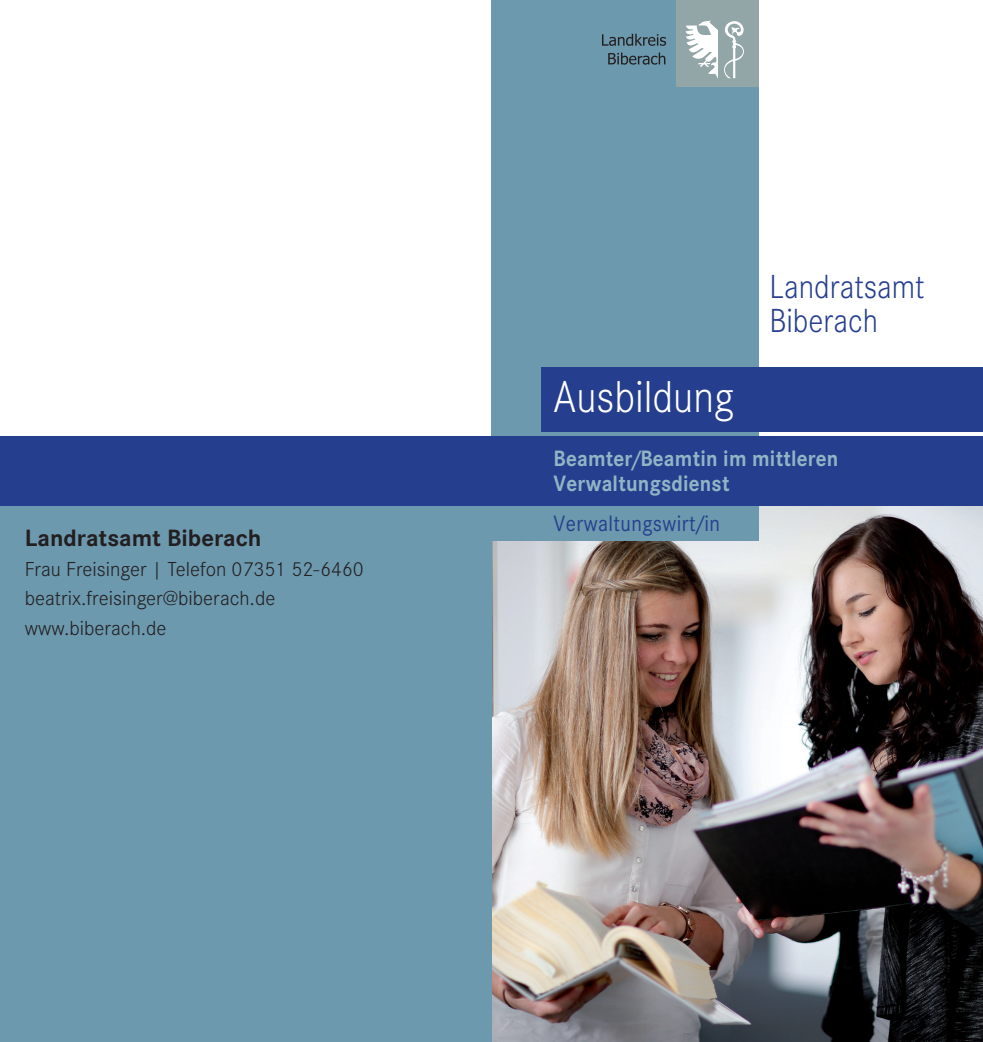
<style>
.page{position:relative;width:983px;height:1042px;background:#fff}
.page>*{position:absolute;margin:0;border:0;box-sizing:border-box;transform-origin:0 0}
.t1{font:300 46.2px "Corporate S";color:#fff;scale:.91 1}
.t2{font:300 34.65px/34.6px "Corporate S";color:#253f8e;scale:.91 1}
.t3{font:700 24.5px "Corporate S";color:#231f20}
.t4{font:700 23.1px/24.8px "Corporate S";letter-spacing:.01em;color:#92b5c5;scale:.91 1}
.t5{font:23.1px "Corporate S";letter-spacing:.02em;color:#253f8e;scale:.91 1}
.t6{font:300 21px/29.8px "Corporate S";color:#231f20}
</style>
<div class="page">
<img style="left:491px;top:506px;width:491px;height:536px">
<div style="left:491px;top:0;width:267px;height:541px;background:#6c99ae"></div>
<div style="left:676px;top:0;width:82px;height:87px;background:#92a5a7"></div>
<svg style="left:685px;top:21px;width:32px;height:56px"></svg>
<svg style="left:724px;top:21px;width:19px;height:57px"></svg>
<svg style="left:602px;top:34px;width:64px;height:12px"></svg>
<svg style="left:608px;top:53px;width:57px;height:12px"></svg>
<div style="left:0;top:458px;width:491px;height:584px;background:#6c99ae"></div>
<div style="left:541px;top:367px;width:441px;height:65px;background:#253f8e"></div>
<div style="left:0;top:437px;width:982px;height:69px;background:#253f8e"></div>
<p class="t3" style="left:25px;top:523px;width:238px">Landratsamt Biberach</p>
<p class="t6" style="left:25px;top:554px;width:340px">Frau Freisinger | Telefon 07351 52-6460 beatrix.freisinger@biberach.de www.biberach.de</p>
<h2 class="t2" style="left:769px;top:269px;width:172px">Landratsamt<br>Biberach</h2>
<h1 class="t1" style="left:553px;top:370px;width:200px">Ausbildung</h1>
<p class="t4" style="left:553px;top:447px;width:314px">Beamter/Beamtin im mittleren<br>Verwaltungsdienst</p>
<p class="t5" style="left:553px;top:510px;width:184px">Verwaltungswirt/in</p>
</div>
